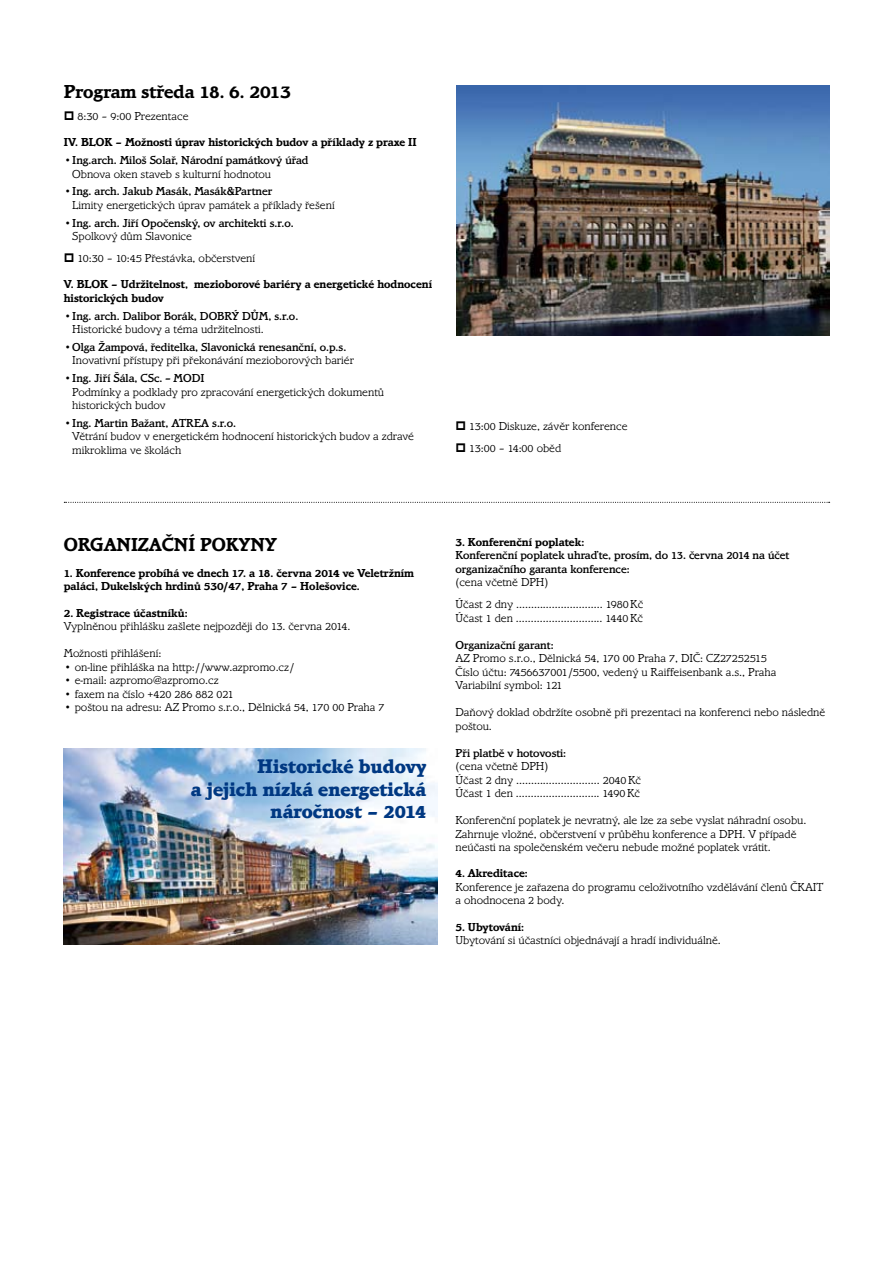
<style>
.page{position:relative;width:893px;height:1263px;background:#fff}
.page>*{position:absolute;margin:0;border:0;box-sizing:border-box;transform-origin:0 0}
.t1{font:800 20.4px/22.6px "Bramley TOT";color:#003882;text-align:right}
.t2{font:700 19.5px "Bramley TOT";color:#000}
.t3{font:300 12px/13.5px "Bramley TOT";color:#000}
.t4{font:500 12px/13.5px "Bramley TOT";color:#000}
.t5{font:700 12px/13.5px "Bramley TOT";color:#000}
</style>
<div class="page">
<img style="left:64px;top:749px;width:374px;height:195px">
<svg style="left:64px;top:502px;width:766px;height:1px"></svg>
<img style="left:456px;top:85px;width:373px;height:251px">
<h2 class="t2" style="left:64px;top:81px;width:228px">Program středa 18. 6. 2013</h2>
<p class="t3" style="left:77px;top:110px;width:113px">8:30 – 9:00 Prezentace</p>
<p class="t5" style="left:64px;top:136px;width:354px">IV. BLOK – Možnosti úprav historických budov a příklady z praxe II</p>
<p class="t4" style="left:64px;top:154px;width:246px">• Ing.arch. Miloš Solař, Národní památkový úřad</p>
<p class="t3" style="left:72px;top:167px;width:200px">Obnova oken staveb s kulturní hodnotou</p>
<p class="t4" style="left:64px;top:185px;width:210px">• Ing. arch. Jakub Masák, Masák&amp;Partner</p>
<p class="t3" style="left:72px;top:198px;width:264px">Limity energetických úprav památek a příklady řešení</p>
<p class="t4" style="left:64px;top:216px;width:231px">• Ing. arch. Jiří Opočenský, ov architekti s.r.o.</p>
<p class="t3" style="left:77px;top:225px;width:179px;line-height:22px;text-indent:-5px">Spolkový dům Slavonice<br>10:30 – 10:45 Přestávka, občerstvení</p>
<p class="t5" style="left:64px;top:278px;width:370px">V. BLOK – Udržitelnost, mezioborové bariéry a energetické hodnocení historických budov</p>
<p class="t4" style="left:64px;top:309px;width:236px">• Ing. arch. Dalibor Borák, DOBRÝ DŮM, s.r.o.</p>
<p class="t3" style="left:72px;top:323px;width:193px">Historické budovy a téma udržitelnosti.</p>
<p class="t4" style="left:64px;top:340px;width:284px">• Olga Žampová, ředitelka, Slavonická renesanční, o.p.s.</p>
<p class="t3" style="left:72px;top:354px;width:283px">Inovativní přístupy při překonávání mezioborových bariér</p>
<p class="t4" style="left:64px;top:372px;width:142px">• Ing. Jiří Šála, CSc. – MODI</p>
<p class="t3" style="left:72px;top:385px;width:313px">Podmínky a podklady pro zpracování energetických dokumentů historických budov</p>
<p class="t4" style="left:64px;top:416px;width:174px">• Ing. Martin Bažant, ATREA s.r.o.</p>
<p class="t3" style="left:72px;top:430px;width:343px">Větrání budov v energetickém hodnocení historických budov a zdravé mikroklima ve školách</p>
<p class="t3" style="left:469px;top:415px;width:160px;line-height:22px">13:00 Diskuze, závěr konference<br>13:00 – 14:00 oběd</p>
<h2 class="t2" style="left:64px;top:533px;width:214px">ORGANIZAČNÍ POKYNY</h2>
<p class="t5" style="left:64px;top:566px;width:352px">1. Konference probíhá ve dnech 17. a 18. června 2014 ve Veletržním paláci, Dukelských hrdinů 530/47, Praha 7 – Holešovice.</p>
<p class="t5" style="left:64px;top:606px;width:125px">2. Registrace účastníků:</p>
<p class="t3" style="left:64px;top:620px;width:288px">Vyplněnou přihlášku zašlete nejpozději do 13. června 2014.</p>
<p class="t3" style="left:64px;top:647px;width:99px">Možnosti přihlášení:</p>
<p class="t3" style="left:64px;top:660px;width:232px">• on-line přihláška na http://www.azpromo.cz/</p>
<p class="t3" style="left:64px;top:674px;width:156px">• e-mail: azpromo@azpromo.cz</p>
<p class="t3" style="left:64px;top:687px;width:172px">• faxem na číslo +420 286 882 021</p>
<p class="t3" style="left:64px;top:701px;width:322px">• poštou na adresu: AZ Promo s.r.o., Dělnická 54, 170 00 Praha 7</p>
<h1 class="t1" style="left:191px;top:755px;width:237px">Historické budovy<br>a jejich nízká energetická náročnost – 2014</h1>
<p class="t5" style="left:455px;top:535px;width:130px">3. Konferenční poplatek:</p>
<p class="t4" style="left:455px;top:549px;width:335px">Konferenční poplatek uhraďte, prosím, do 13. června 2014 na účet organizačního garanta konference:</p>
<p class="t3" style="left:455px;top:571px;width:189px;line-height:22px">(cena včetně DPH)<br>Účast 2 dny ……………………….. 1980Kč</p>
<p class="t3" style="left:455px;top:611px;width:189px">Účast 1 den ……………………….. 1440Kč</p>
<p class="t4" style="left:455px;top:638px;width:100px">Organizační garant:</p>
<p class="t3" style="left:455px;top:652px;width:322px">AZ Promo s.r.o., Dělnická 54, 170 00 Praha 7, DIČ: CZ27252515<br>Číslo účtu: 7456637001/5500, vedený u Raiffeisenbank a.s., Praha<br>Variabilní symbol: 121</p>
<p class="t3" style="left:455px;top:706px;width:371px">Daňový doklad obdržíte osobně při prezentaci na konferenci nebo následně poštou.</p>
<p class="t4" style="left:455px;top:746px;width:112px">Při platbě v hotovosti:</p>
<p class="t3" style="left:455px;top:760px;width:187px">(cena včetně DPH)<br>Účast 2 dny ………………………. 2040Kč<br>Účast 1 den ………………………. 1490Kč</p>
<p class="t3" style="left:455px;top:814px;width:352px">Konferenční poplatek je nevratný, ale lze za sebe vyslat náhradní osobu.<br>Zahrnuje vložné, občerstvení v průběhu konference a DPH. V případě neúčasti na společenském večeru nebude možné poplatek vrátit.</p>
<p class="t5" style="left:455px;top:867px;width:74px">4. Akreditace:</p>
<p class="t3" style="left:455px;top:880px;width:370px">Konference je zařazena do programu celoživotního vzdělávání členů ČKAIT a ohodnocena 2 body.</p>
<p class="t5" style="left:455px;top:920px;width:70px">5. Ubytování:</p>
<p class="t3" style="left:455px;top:934px;width:267px">Ubytování si účastníci objednávají a hradí individuálně.</p>
</div>
